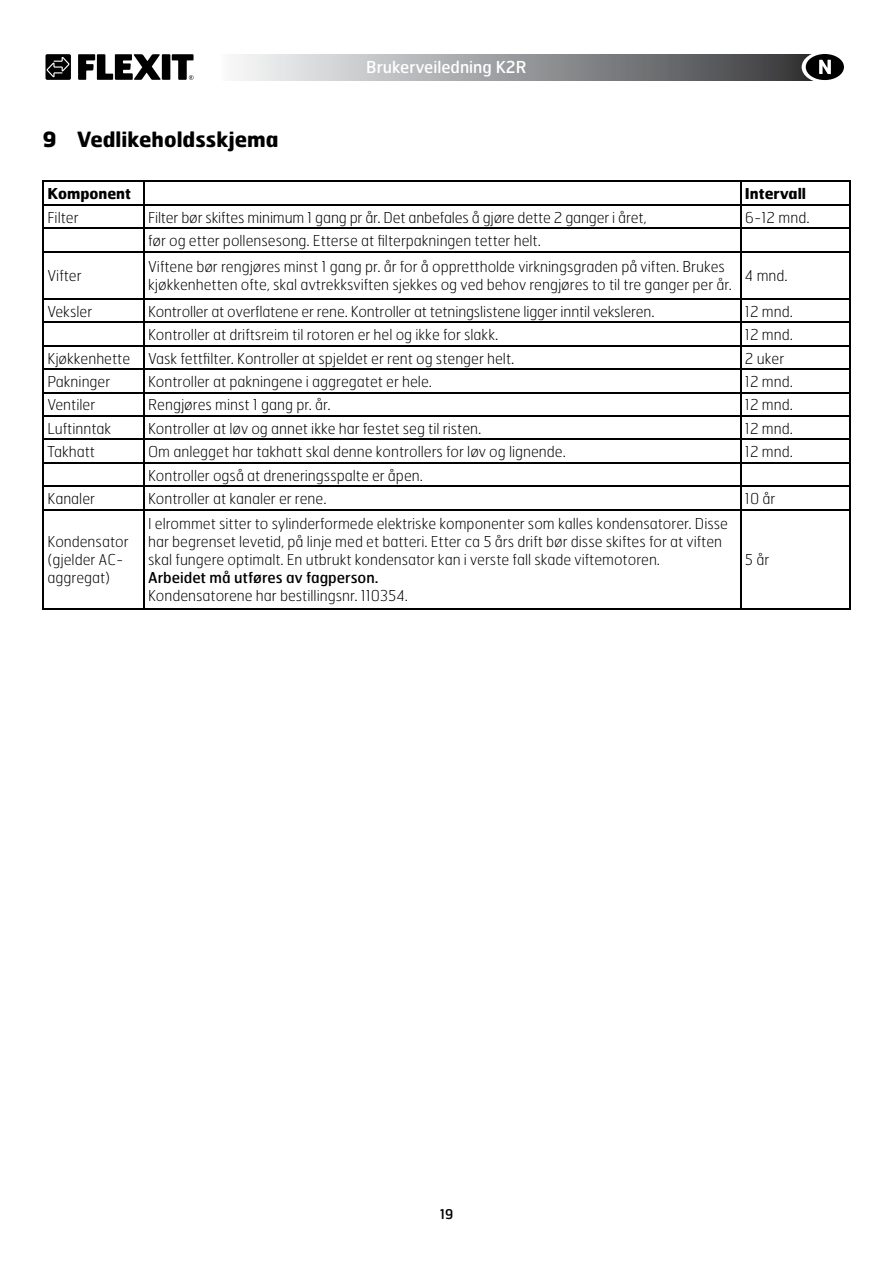
<style>
.page{position:relative;width:893px;height:1263px;background:#fff}
.page>*{position:absolute;margin:0;border:0;box-sizing:border-box;transform-origin:0 0}
.t1{font:700 21px "Hermes";color:#000}
.t2{font:16.5px "Hermes";color:#fff}
.t3{font:100 15px/18px "Hermes";color:#000}
.t4{font:15px "Hermes";color:#000}
.t5{font:700 15px "Hermes";color:#000}
.t6{font:13.5px "Hermes";color:#000}
</style>
<div class="page">
<div style="left:221px;top:54px;width:613px;height:26px;background:linear-gradient(to right,#f8fafb,#313234)"></div>
<svg style="left:802px;top:51px;width:46px;height:32px"></svg>
<div style="left:807px;top:55px;width:36px;height:24px;background:#000;border-radius:50%"></div>
<div style="left:806px;top:54px;width:38px;height:26px;border:2px solid #000;border-radius:50%"></div>
<svg style="left:819px;top:60px;width:12px;height:14px"></svg>
<svg style="left:78px;top:54px;width:116px;height:26px"></svg>
<div style="left:45px;top:54px;width:26px;height:26px;background:#000;border-radius:2px"></div>
<svg style="left:46px;top:56px;width:25px;height:21px"></svg>
<hr style="left:43px;top:181px;width:101px;height:1px;background:#000">
<hr style="left:144px;top:181px;width:597px;height:1px;background:#000">
<hr style="left:143px;top:182px;width:2px;height:22px;background:#000">
<hr style="left:741px;top:181px;width:109px;height:1px;background:#000">
<hr style="left:43px;top:204px;width:101px;height:1px;background:#000">
<hr style="left:144px;top:204px;width:597px;height:1px;background:#000">
<hr style="left:143px;top:205px;width:2px;height:22px;background:#000">
<hr style="left:741px;top:204px;width:109px;height:1px;background:#000">
<hr style="left:43px;top:227px;width:101px;height:2px;background:#000">
<svg style="left:43px;top:182px;width:1px;height:69px"></svg>
<hr style="left:144px;top:227px;width:597px;height:2px;background:#000">
<hr style="left:143px;top:229px;width:2px;height:22px;background:#000">
<hr style="left:741px;top:227px;width:109px;height:2px;background:#000">
<svg style="left:740px;top:182px;width:1px;height:69px"></svg>
<svg style="left:849px;top:182px;width:1px;height:69px"></svg>
<hr style="left:43px;top:251px;width:101px;height:1px;background:#000">
<hr style="left:43px;top:252px;width:1px;height:46px;background:#000">
<hr style="left:144px;top:251px;width:597px;height:1px;background:#000">
<hr style="left:143px;top:252px;width:2px;height:46px;background:#000">
<hr style="left:741px;top:251px;width:109px;height:1px;background:#000">
<hr style="left:740px;top:252px;width:1px;height:46px;background:#000">
<hr style="left:849px;top:252px;width:1px;height:46px;background:#000">
<hr style="left:43px;top:298px;width:101px;height:2px;background:#000">
<hr style="left:144px;top:298px;width:597px;height:2px;background:#000">
<hr style="left:143px;top:300px;width:2px;height:22px;background:#000">
<hr style="left:741px;top:298px;width:109px;height:2px;background:#000">
<hr style="left:43px;top:322px;width:101px;height:1px;background:#000">
<hr style="left:144px;top:322px;width:597px;height:1px;background:#000">
<hr style="left:143px;top:323px;width:2px;height:22px;background:#000">
<hr style="left:741px;top:322px;width:109px;height:1px;background:#000">
<hr style="left:43px;top:345px;width:101px;height:2px;background:#000">
<hr style="left:144px;top:345px;width:597px;height:2px;background:#000">
<hr style="left:143px;top:347px;width:2px;height:21px;background:#000">
<hr style="left:741px;top:345px;width:109px;height:2px;background:#000">
<hr style="left:43px;top:368px;width:101px;height:2px;background:#000">
<hr style="left:144px;top:368px;width:597px;height:2px;background:#000">
<hr style="left:143px;top:370px;width:2px;height:22px;background:#000">
<hr style="left:741px;top:368px;width:109px;height:2px;background:#000">
<hr style="left:43px;top:392px;width:101px;height:1px;background:#000">
<hr style="left:144px;top:392px;width:597px;height:1px;background:#000">
<hr style="left:143px;top:393px;width:2px;height:22px;background:#000">
<hr style="left:741px;top:392px;width:109px;height:1px;background:#000">
<hr style="left:43px;top:415px;width:101px;height:2px;background:#000">
<hr style="left:144px;top:415px;width:597px;height:2px;background:#000">
<hr style="left:143px;top:417px;width:2px;height:22px;background:#000">
<hr style="left:741px;top:415px;width:109px;height:2px;background:#000">
<hr style="left:43px;top:439px;width:101px;height:1px;background:#000">
<hr style="left:144px;top:439px;width:597px;height:1px;background:#000">
<hr style="left:143px;top:440px;width:2px;height:22px;background:#000">
<hr style="left:741px;top:439px;width:109px;height:1px;background:#000">
<hr style="left:43px;top:462px;width:101px;height:1px;background:#000">
<hr style="left:144px;top:462px;width:597px;height:1px;background:#000">
<hr style="left:143px;top:463px;width:2px;height:22px;background:#000">
<hr style="left:741px;top:462px;width:109px;height:1px;background:#000">
<hr style="left:43px;top:485px;width:101px;height:2px;background:#000">
<svg style="left:43px;top:300px;width:1px;height:209px"></svg>
<hr style="left:144px;top:485px;width:597px;height:2px;background:#000">
<hr style="left:143px;top:487px;width:2px;height:22px;background:#000">
<hr style="left:741px;top:485px;width:109px;height:2px;background:#000">
<svg style="left:740px;top:300px;width:1px;height:209px"></svg>
<svg style="left:849px;top:300px;width:1px;height:209px"></svg>
<hr style="left:43px;top:509px;width:101px;height:1px;background:#000">
<hr style="left:43px;top:510px;width:1px;height:98px;background:#000">
<hr style="left:144px;top:509px;width:597px;height:1px;background:#000">
<hr style="left:143px;top:510px;width:2px;height:98px;background:#000">
<hr style="left:741px;top:509px;width:109px;height:1px;background:#000">
<hr style="left:740px;top:510px;width:1px;height:98px;background:#000">
<hr style="left:849px;top:510px;width:1px;height:98px;background:#000">
<hr style="left:43px;top:608px;width:101px;height:2px;background:#000">
<hr style="left:144px;top:608px;width:597px;height:2px;background:#000">
<hr style="left:741px;top:608px;width:109px;height:2px;background:#000">
<p class="t2" style="left:366px;top:56px;width:162px">Brukerveiledning K2R</p>
<h1 class="t1" style="left:43px;top:126px;width:238px">9 Vedlikeholdsskjema</h1>
<p class="t5" style="left:48px;top:184px;width:85px">Komponent</p>
<p class="t5" style="left:745px;top:184px;width:63px">intervall</p>
<p class="t3" style="left:48px;top:208px;width:33px">Filter</p>
<p class="t3" style="left:148px;top:208px;width:500px">Filter bør skiftes minimum 1 gang pr år. Det anbefales å gjøre dette 2 ganger i året,</p>
<p class="t3" style="left:745px;top:208px;width:66px">6-12 mnd.</p>
<p class="t3" style="left:148px;top:231px;width:394px">før og etter pollensesong. Etterse at filterpakningen tetter helt.</p>
<p class="t3" style="left:48px;top:267px;width:36px">Vifter</p>
<p class="t3" style="left:148px;top:258px;width:585px">Viftene bør rengjøres minst 1 gang pr. år for å opprettholde virkningsgraden på viften. Brukes kjøkkenhetten ofte, skal avtrekksviften sjekkes og ved behov rengjøres to til tre ganger per år.</p>
<p class="t3" style="left:745px;top:267px;width:44px">4 mnd.</p>
<p class="t3" style="left:48px;top:302px;width:46px">Veksler</p>
<p class="t3" style="left:148px;top:302px;width:508px">Kontroller at overflatene er rene. Kontroller at tetningslistene ligger inntil veksleren.</p>
<p class="t3" style="left:745px;top:302px;width:49px">12 mnd.</p>
<p class="t3" style="left:148px;top:325px;width:352px">Kontroller at driftsreim til rotoren er hel og ikke for slakk.</p>
<p class="t3" style="left:745px;top:325px;width:49px">12 mnd.</p>
<p class="t3" style="left:48px;top:349px;width:468px">Kjøkkenhette Vask fettfilter. Kontroller at spjeldet er rent og stenger helt.</p>
<p class="t3" style="left:745px;top:349px;width:41px">2 uker</p>
<p class="t3" style="left:48px;top:372px;width:64px">Pakninger</p>
<p class="t3" style="left:148px;top:372px;width:285px">Kontroller at pakningene i aggregatet er hele.</p>
<p class="t3" style="left:745px;top:372px;width:49px">12 mnd.</p>
<p class="t3" style="left:48px;top:396px;width:49px">Ventiler</p>
<p class="t3" style="left:148px;top:396px;width:184px">Rengjøres minst 1 gang pr. år.</p>
<p class="t3" style="left:745px;top:396px;width:49px">12 mnd.</p>
<p class="t3" style="left:48px;top:419px;width:65px">Luftinntak</p>
<p class="t3" style="left:148px;top:419px;width:335px">Kontroller at løv og annet ikke har festet seg til risten.</p>
<p class="t3" style="left:745px;top:419px;width:50px">12 mnd.</p>
<p class="t3" style="left:48px;top:442px;width:49px">Takhatt</p>
<p class="t3" style="left:148px;top:442px;width:419px">Om anlegget har takhatt skal denne kontrollers for løv og lignende.</p>
<p class="t3" style="left:745px;top:442px;width:49px">12 mnd.</p>
<p class="t3" style="left:148px;top:466px;width:276px">Kontroller også at dreneringsspalte er åpen.</p>
<p class="t3" style="left:48px;top:489px;width:49px">Kanaler</p>
<p class="t3" style="left:148px;top:489px;width:180px">Kontroller at kanaler er rene.</p>
<p class="t3" style="left:745px;top:489px;width:32px">10 år</p>
<p class="t3" style="left:48px;top:532px;width:83px">Kondensator (gjelder AC&shy;aggregat)</p>
<p class="t3" style="left:148px;top:514px;width:581px">I elrommet sitter to sylinderformede elektriske komponenter som kalles kondensatorer. Disse har begrenset levetid, på linje med et batteri. Etter ca 5 års drift bør disse skiftes for at viften skal fungere optimalt. En utbrukt kondensator kan i verste fall skade viftemotoren.</p>
<p class="t4" style="left:148px;top:568px;width:232px">Arbeidet må utføres av fagperson.</p>
<p class="t3" style="left:148px;top:586px;width:261px">Kondensatorene har bestillingsnr. 110354.</p>
<p class="t3" style="left:745px;top:550px;width:26px">5 år</p>
<p class="t6" style="left:440px;top:1206px;width:15px">19</p>
</div>
